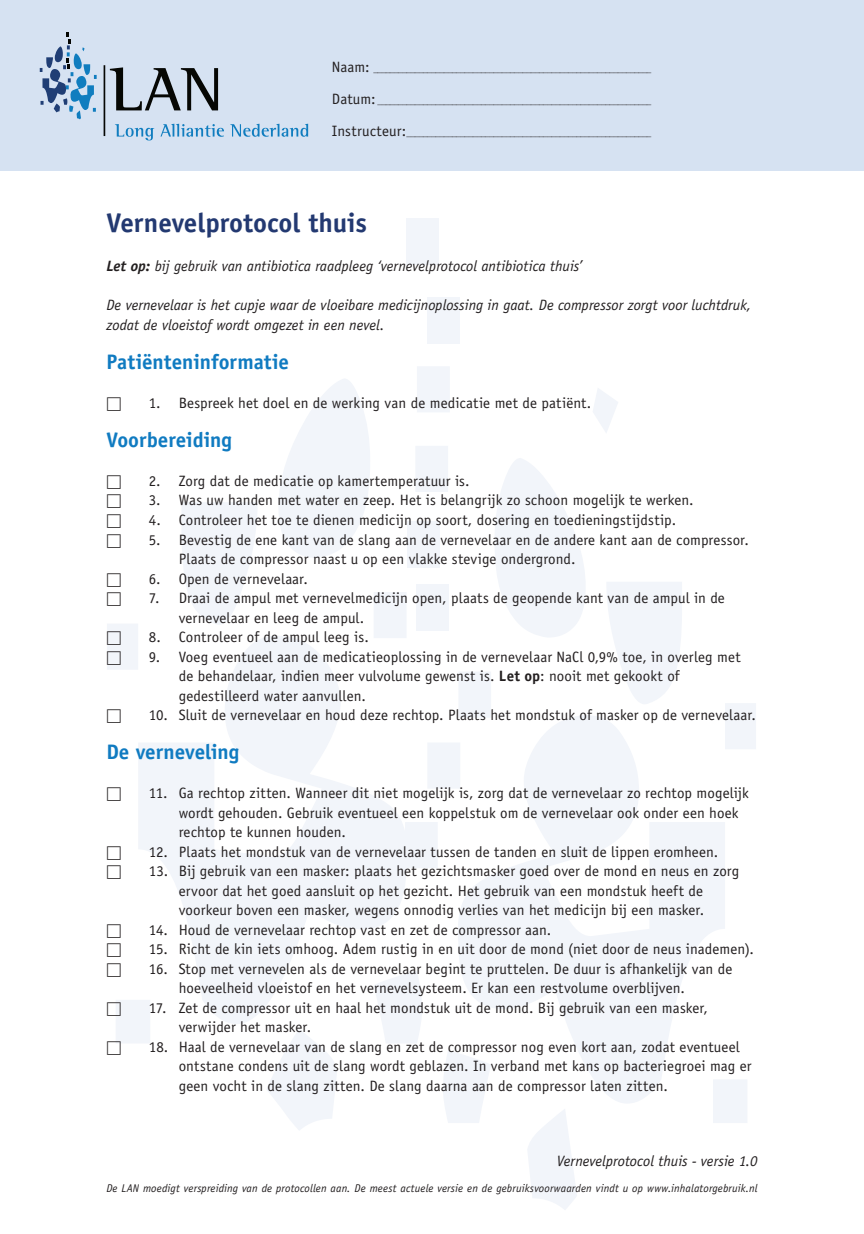
<style>
.page{position:relative;width:864px;height:1234px;background:#fff}
.page>*{position:absolute;margin:0;border:0;box-sizing:border-box;transform-origin:0 0}
.t1{font:700 27px "Officina Sans Std";letter-spacing:-.005em;color:#233971}
.t2{font:700 21px "Officina Sans Std";color:#107bc1}
.t3{font:15px/19.5px "Officina Sans Std";letter-spacing:.005em;color:#231f20}
.t4{font:italic 15px/19.5px "Officina Sans Std";color:#231f20}
.t5{font:15px "Universal Std Newswith Comm Pi";color:#231f20}
.t6{font:italic 11.25px "Officina Sans Std";letter-spacing:.01em;color:#231f20}
.t7{font:9px "Officina Sans Std";color:#231f20}
.s1{font-size:15px}
.s2{font-weight:700}
</style>
<div class="page">
<svg style="left:107px;top:367px;width:343px;height:763px"></svg>
<svg style="left:405px;top:387px;width:350px;height:823px"></svg>
<div style="left:405px;top:218px;width:33px;height:46px;background:#f2f5fa"></div>
<div style="left:416px;top:584px;width:33px;height:46px;background:#f2f5fa"></div>
<div style="left:426px;top:297px;width:33px;height:46px;background:#f2f5fa"></div>
<div style="left:407px;top:521px;width:33px;height:46px;background:#f2f5fa"></div>
<div style="left:0;top:0;width:863px;height:170px;background:#d6e2f2"></div>
<hr style="left:103px;top:65px;width:2px;height:71px;background:#060704">
<svg style="left:110px;top:67px;width:108px;height:43px"></svg>
<svg style="left:115px;top:124px;width:39px;height:16px"></svg>
<svg style="left:160px;top:124px;width:64px;height:13px"></svg>
<svg style="left:230px;top:124px;width:78px;height:13px"></svg>
<svg style="left:40px;top:32px;width:57px;height:87px"></svg>
<p class="t7" style="left:332px;top:63px;width:321px"><span class="s1">Naam:</span> ___________________________________________________________________</p>
<p class="t7" style="left:332px;top:96px;width:321px"><span class="s1">Datum:</span> __________________________________________________________________</p>
<p class="t7" style="left:332px;top:128px;width:321px"><span class="s1">Instructeur:</span> ___________________________________________________________</p>
<h1 class="t1" style="left:106px;top:206px;width:262px">Vernevelprotocol thuis</h1>
<p class="t4" style="left:106px;top:256px;width:477px"><span class="s2">Let op:</span> bij gebruik van antibiotica raadpleeg ‘vernevelprotocol antibiotica thuis’</p>
<p class="t4" style="left:106px;top:295px;width:646px">De vernevelaar is het cupje waar de vloeibare medicijnoplossing in gaat. De compressor zorgt voor luchtdruk, zodat de vloeistof wordt omgezet in een nevel.</p>
<h2 class="t2" style="left:106px;top:348px;width:184px">Patiënteninformatie</h2>
<p class="t5" style="left:106px;top:396px;width:16px">☐</p>
<p class="t3" style="left:149px;top:393px;width:443px">1. Bespreek het doel en de werking van de medicatie met de patiënt.</p>
<h2 class="t2" style="left:106px;top:426px;width:127px">Voorbereiding</h2>
<p class="t5" style="left:106px;top:474px;width:16px">☐</p>
<p class="t3" style="left:149px;top:471px;width:322px">2. Zorg dat de medicatie op kamertemperatuur is.</p>
<p class="t5" style="left:106px;top:494px;width:16px">☐</p>
<p class="t3" style="left:149px;top:490px;width:546px">3. Was uw handen met water en zeep. Het is belangrijk zo schoon mogelijk te werken.</p>
<p class="t5" style="left:106px;top:513px;width:16px">☐</p>
<p class="t3" style="left:149px;top:510px;width:528px">4. C ontroleer het toe te dienen medicijn op soort, dosering en toedieningstijdstip.</p>
<p class="t5" style="left:106px;top:533px;width:16px">☐</p>
<p class="t3" style="left:179px;top:529px;width:571px;text-indent:-30px">5. Bevestig de ene kant van de slang aan de vernevelaar en de andere kant aan de compressor.<br>Plaats de compressor naast u op een vlakke stevige ondergrond.</p>
<p class="t5" style="left:106px;top:572px;width:16px">☐</p>
<p class="t3" style="left:149px;top:568px;width:160px">6. Open de vernevelaar.</p>
<p class="t5" style="left:106px;top:591px;width:16px">☐</p>
<p class="t3" style="left:179px;top:588px;width:547px;text-indent:-30px">7. Draai de ampul met vernevelmedicijn open, plaats de geopende kant van de ampul in de vernevelaar en leeg de ampul.</p>
<p class="t5" style="left:106px;top:630px;width:16px">☐</p>
<p class="t3" style="left:149px;top:627px;width:221px">8. Controleer of de ampul leeg is.</p>
<p class="t5" style="left:106px;top:650px;width:16px">☐</p>
<p class="t3" style="left:179px;top:646px;width:563px;text-indent:-30px">9. V oeg eventueel aan de medicatieoplossing in de verneve laar NaCl 0,9% toe, in overleg met de behandelaar, indien meer vulvolume gewenst is. <span class="s2">L et op</span>: nooit met gekookt of gedestilleerd water aanvullen.</p>
<p class="t5" style="left:106px;top:708px;width:16px">☐</p>
<p class="t3" style="left:149px;top:705px;width:608px">10. Sluit de vernevelaar en houd deze rechtop. Plaats het mondstuk of masker op de vernevelaar.</p>
<h2 class="t2" style="left:106px;top:738px;width:134px">De verneveling</h2>
<p class="t5" style="left:106px;top:786px;width:16px">☐</p>
<p class="t3" style="left:179px;top:783px;width:571px;text-indent:-30px">11. Ga rechtop zitten. Wanneer dit niet mogelijk is, zorg dat de vernevelaar zo rechtop mogelijk wordt gehouden. G ebruik eventueel een koppelstuk om de vernevelaar ook onder een hoek rechtop te kunnen houden.</p>
<p class="t5" style="left:106px;top:845px;width:16px">☐</p>
<p class="t3" style="left:149px;top:841px;width:570px">12. P laats het mondstuk van de vernevelaar tussen de tanden en sluit de lippen eromheen.</p>
<p class="t5" style="left:106px;top:864px;width:16px">☐</p>
<p class="t3" style="left:149px;top:861px;width:591px;text-align:center">13. Bij gebruik van een masker: plaats het gezichtsmasker goed over de mond en neus en zorg ervoor dat het goed aansluit op het gezicht. Het gebruik van een mondstuk heeft de<br>voorkeur boven een masker, wegens onnodig verlies van het medicijn bij een masker.</p>
<p class="t5" style="left:106px;top:923px;width:16px">☐</p>
<p class="t3" style="left:149px;top:919px;width:403px">14. Houd de vernevelaar rechtop vast en zet de compressor aan.</p>
<p class="t5" style="left:106px;top:942px;width:16px">☐</p>
<p class="t3" style="left:149px;top:939px;width:606px">15. Richt de kin iets omhoog. Adem rustig in en uit door de mond (niet door de neus inademen).</p>
<p class="t5" style="left:106px;top:962px;width:16px">☐</p>
<p class="t3" style="left:179px;top:958px;width:555px;text-indent:-30px">16. Stop met vernevelen als de vernevelaar begint te pruttelen. De duur is afhankelijk van de hoeveelheid vloeistof en het vernevelsysteem. Er kan een restvolume overblijven.</p>
<p class="t5" style="left:106px;top:1001px;width:16px">☐</p>
<p class="t3" style="left:179px;top:997px;width:530px;text-indent:-30px">17. Zet de compressor uit en haal het mondstuk uit de mond. B ij gebruik van een masker, verwijder het masker.</p>
<p class="t5" style="left:106px;top:1040px;width:16px">☐</p>
<p class="t3" style="left:179px;top:1036px;width:574px;text-indent:-30px">18. Haal de vernevelaar van de slang en zet de compressor nog even kort aan, zodat eventueel ontstane condens uit de slang wordt geblazen. I n verband met kans op bacteriegroei mag er geen vocht in de slang zitten. De slang daarna aan de compressor laten zitten.</p>
<p class="t4" style="left:556px;top:1150px;width:202px">Vernevelprotocol thuis - versie 1.0</p>
<p class="t6" style="left:106px;top:1181px;width:652px">De LAN moedigt verspreiding van de protocollen aan. De meest actuele versie en de gebruiksvoorwaarden vindt u op www.inhalatorgebruik.nl</p>
</div>
